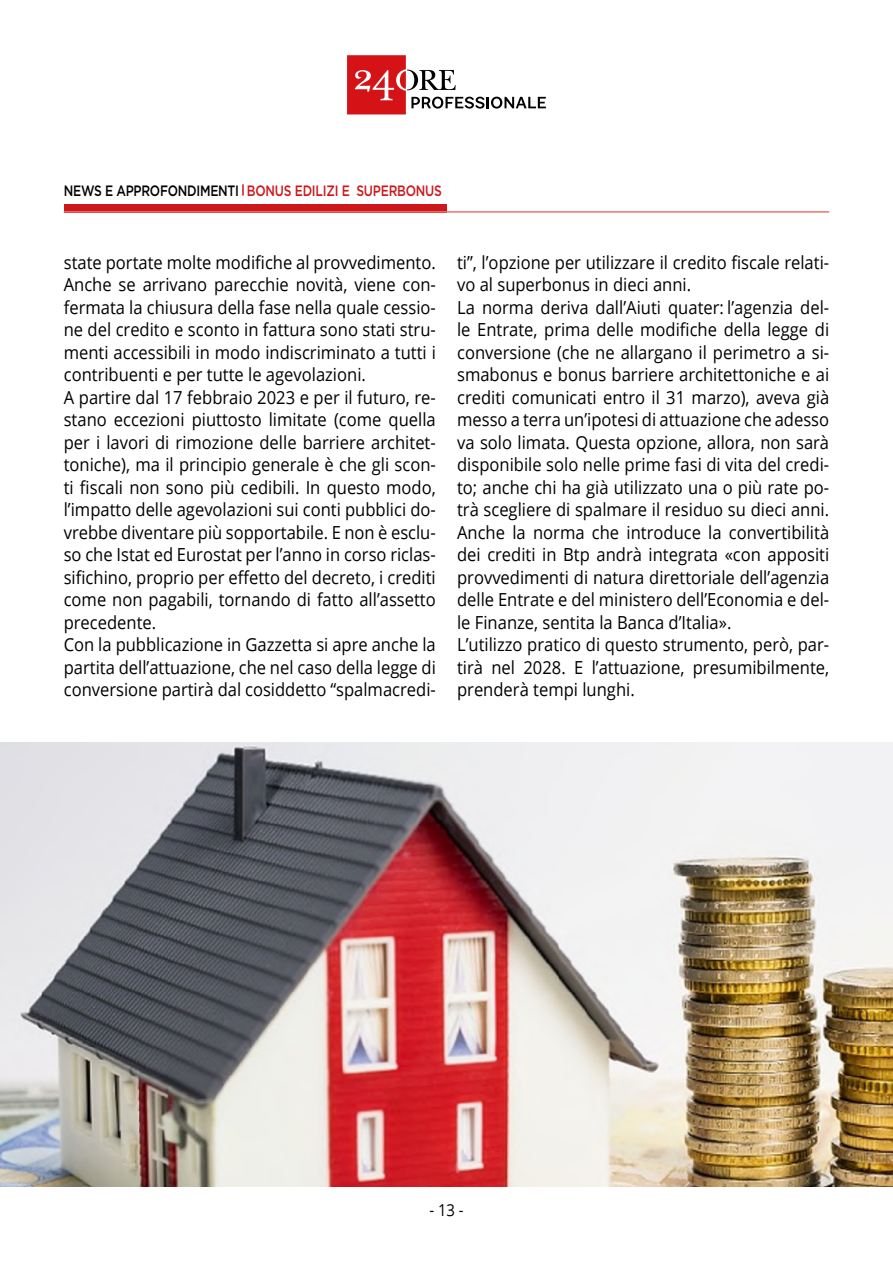
<style>
.page{position:relative;width:893px;height:1263px;background:#fff}
.page>*{position:absolute;margin:0;border:0;box-sizing:border-box;transform-origin:0 0}
.t1{font:18px/22.5px "Open Sans";color:#000;scale:.92 1}
.t2{font:16.5px "Open Sans";color:#000;scale:.9 1}
.t3{font:500 15px "Gotham";letter-spacing:-.02em;color:#cd171a;scale:.81 1}
.s1{color:#000}
</style>
<div class="page">
<div style="left:64px;top:204px;width:382px;height:9px;background:#cd171a"></div>
<hr style="left:64px;top:211px;width:765px;height:2px;background:#ed7369">
<svg style="left:347px;top:55px;width:199px;height:59px"></svg>
<svg style="left:242px;top:184px;width:2px;height:12px"></svg>
<img style="left:0;top:742px;width:893px;height:444px">
<p class="t3" style="left:64px;top:180px;width:468px"><span class="s1">NEWS E APPROFONDIMENTI</span> BONUS EDILIZI E SUPERBONUS</p>
<p class="t1" style="left:64px;top:251px;width:406px">state portate molte modifiche al provvedimento.<br>Anche se arrivano parecchie novità, viene con&shy;fermata la chiusura della fase nella quale cessio&shy;ne del credito e sconto in fattura sono stati stru&shy;menti accessibili in modo indiscriminato a tutti i contribuenti e per tutte le agevolazioni.<br>A partire dal 17 febbraio 2023 e per il futuro, re&shy;stano eccezioni piuttosto limitate (come quella per i lavori di rimozione delle barriere architet&shy;toniche), ma il principio generale è che gli scon&shy;ti fiscali non sono più cedibili. In questo modo, l’impatto delle agevolazioni sui conti pubblici do&shy;vrebbe diventare più sopportabile. E non è esclu&shy;so che Istat ed Eurostat per l’anno in corso riclas&shy;sifichino, proprio per effetto del decreto, i crediti come non pagabili, tornando di fatto all’assetto precedente.<br>Con la pubblicazione in Gazzetta si apre anche la partita dell’attuazione, che nel caso della legge di conversione partirà dal cosiddetto “spalmacredi-</p>
<p class="t1" style="left:457px;top:251px;width:406px">ti”, l’opzione per utilizzare il credito fiscale relati&shy;vo al superbonus in dieci anni.<br>La norma deriva dall’Aiuti quater: l’agenzia del&shy;le Entrate, prima delle modifiche della legge di conversione (che ne allargano il perimetro a si&shy;smabonus e bonus barriere architettoniche e ai crediti comunicati entro il 31 marzo), aveva già messo a terra un’ipotesi di attuazione che adesso va solo limata. Questa opzione, allora, non sarà disponibile solo nelle prime fasi di vita del credi&shy;to; anche chi ha già utilizzato una o più rate po&shy;trà scegliere di spalmare il residuo su dieci anni.<br>Anche la norma che introduce la convertibilità dei crediti in Btp andrà integrata «con appositi provvedimenti di natura direttoriale dell’agenzia delle Entrate e del ministero dell’Economia e del&shy;le Finanze, sentita la Banca d’Italia».<br>L’utilizzo pratico di questo strumento, però, par&shy;tirà nel 2028. E l’attuazione, presumibilmente, prenderà tempi lunghi.</p>
<p class="t2" style="left:429px;top:1199px;width:40px">- 13 -</p>
</div>
